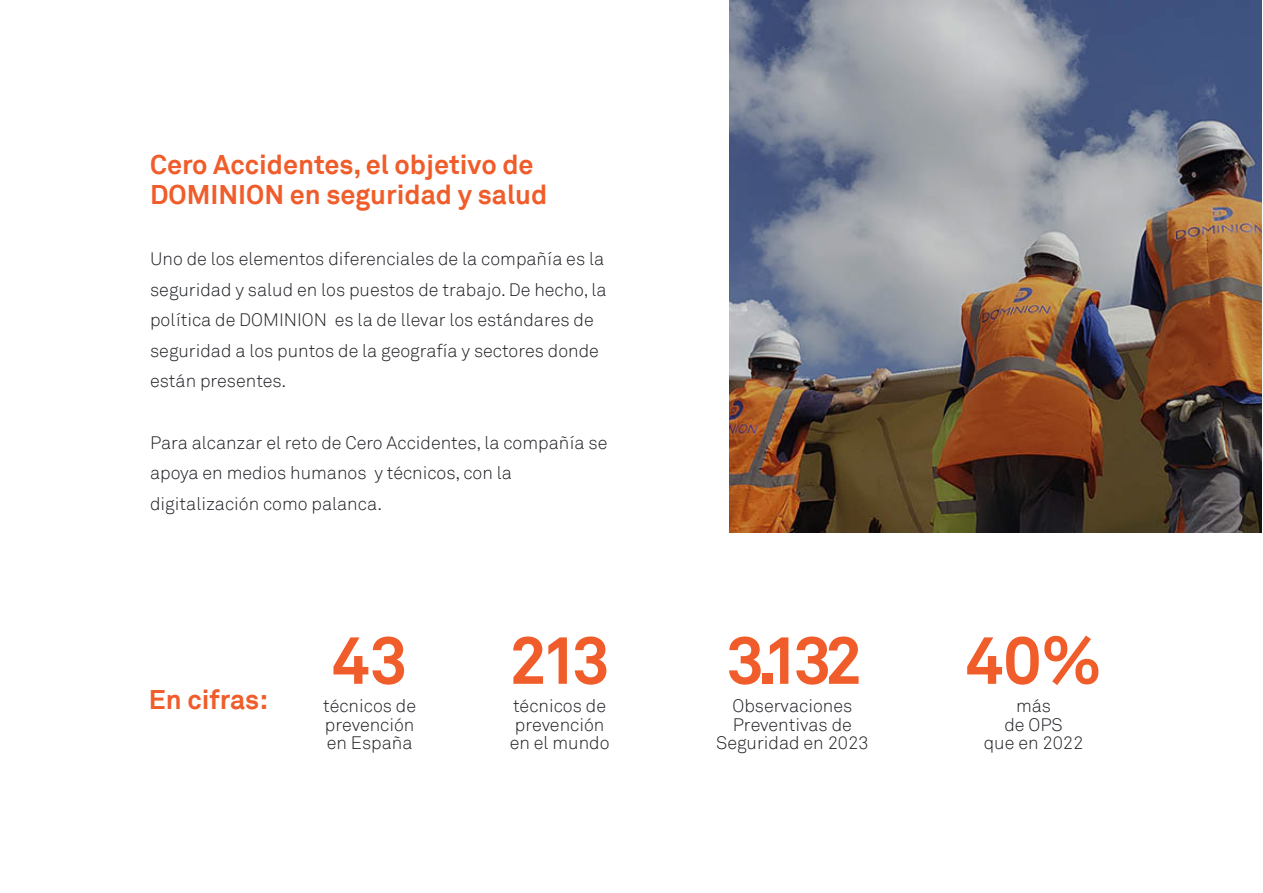
<style>
.page{position:relative;width:1263px;height:893px;background:#fff}
.page>*{position:absolute;margin:0;border:0;box-sizing:border-box;transform-origin:0 0}
.t1{font:700 66.75px "Akkurat";letter-spacing:-.1em;color:#f05c2a}
.t2{font:700 27px/30.6px "Akkurat";color:#f05c2a}
.t3{font:300 18px/18.6px "Akkurat";color:#1e2024}
</style>
<div class="page">
<img style="left:730px;top:0;width:532px;height:532px">
<h2 class="t2" style="left:150px;top:149px;width:399px">Cero Accidentes, el objetivo de<br>DOMINION en seguridad y salud</h2>
<p class="t3" style="left:150px;top:244px;width:458px;line-height:30.6px">Uno de los elementos diferenciales de la compañía es la seguridad y salud en los puestos de trabajo. De hecho, la política de DOMINION es la de llevar los estándares de seguridad a los puntos de la geografía y sectores donde están presentes.</p>
<p class="t3" style="left:150px;top:427px;width:459px;line-height:30.6px">Para alcanzar el reto de Cero Accidentes, la compañía se apoya en medios humanos y técnicos, con la digitalización como palanca.</p>
<h2 class="t2" style="left:149px;top:684px;width:121px">En cifras:</h2>
<h1 class="t1" style="left:332px;top:618px;width:78px">43</h1>
<p class="t3" style="left:323px;top:697px;width:94px;text-align:justify">técnicos de prevención en España</p>
<h1 class="t1" style="left:509px;top:618px;width:102px">213</h1>
<p class="t3" style="left:513px;top:697px;width:94px">técnicos de</p>
<p class="t3" style="left:510px;top:715px;width:101px">prevención en el mundo</p>
<h1 class="t1" style="left:726px;top:618px;width:138px">3.132</h1>
<p class="t3" style="left:716px;top:697px;width:154px;text-align:center">Observaciones<br>Preventivas de<br>Seguridad en 2023</p>
<h1 class="t1" style="left:965px;top:618px;width:138px">40%</h1>
<p class="t3" style="left:984px;top:697px;width:101px;text-align:center">más<br>de OPS<br>que en 2022</p>
</div>
